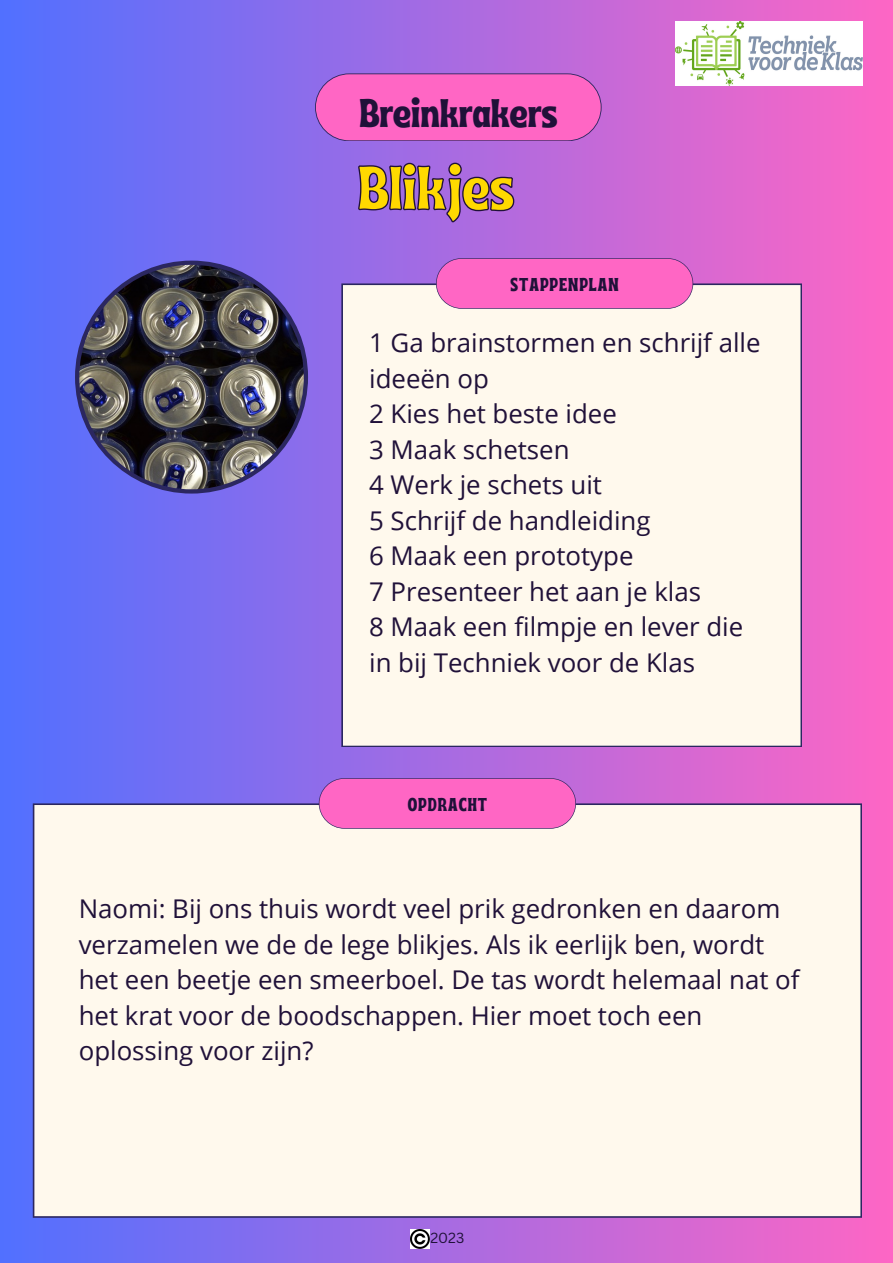
<style>
.page{position:relative;width:893px;height:1263px;background:#fff}
.page>*{position:absolute;margin:0;border:0;box-sizing:border-box;transform-origin:0 0}
.t1{font:61.43px "Ayr Tropika Island Int";color:#ffd900}
.t2{font:39.83px "Ayr Tropika Island Int";color:#201139}
.t3{font:25.8px/35.5px "Open Sans";color:#201139}
.t4{font:18.6px "Ayr Tropika Island Int";letter-spacing:.055em;color:#201139}
.t5{font:14.25px "Canva Sans";color:#201139}
</style>
<div class="page">
<div style="left:0;top:0;width:893px;height:1263px;background:linear-gradient(to right,#5170ff,#fe66c5)"></div>
<div style="left:341px;top:283px;width:461px;height:464px;background:#fff9ed"></div>
<div style="left:33px;top:803px;width:829px;height:415px;background:#fff9ed"></div>
<svg style="left:319px;top:778px;width:257px;height:51px;background:#f668c2"></svg>
<svg style="left:315px;top:73px;width:286px;height:68px;background:#f464c2"></svg>
<img style="left:75px;top:261px;width:233px;height:233px">
<img style="left:676px;top:22px;width:186px;height:64px">
<img style="left:410px;top:1229px;width:19px;height:20px">
<svg style="left:436px;top:258px;width:257px;height:51px;background:#f767c2"></svg>
<svg style="left:357px;top:162px;width:158px;height:61px;background:#905dc8"></svg>
<p class="t2" style="left:359px;top:75px;width:199px">Breinkrakers</p>
<p class="t1" style="left:358px;top:129px;width:158px">Blikjes</p>
<p class="t4" style="left:510px;top:267px;width:110px">STAPPENPLAN</p>
<p class="t3" style="left:369px;top:324px;width:393px">1 Ga brainstormen en schrijf alle ideeën op</p>
<p class="t3" style="left:369px;top:395px;width:249px">2 Kies het beste idee</p>
<p class="t3" style="left:369px;top:431px;width:202px">3 Maak schetsen</p>
<p class="t3" style="left:369px;top:466px;width:234px">4 Werk je schets uit</p>
<p class="t3" style="left:369px;top:502px;width:283px">5 Schrijf de handleiding</p>
<p class="t3" style="left:369px;top:537px;width:266px">6 Maak een prototype</p>
<p class="t3" style="left:369px;top:573px;width:333px">7 Presenteer het aan je klas</p>
<p class="t3" style="left:369px;top:608px;width:375px">8 Maak een filmpje en lever die in bij Techniek voor de Klas</p>
<p class="t4" style="left:408px;top:787px;width:81px">OPDRACHT</p>
<p class="t3" style="left:79px;top:890px;width:722px">Naomi: Bij ons thuis wordt veel prik gedronken en daarom verzamelen we de de lege blikjes. Als ik eerlijk ben, wordt het een beetje een smeerboel. De tas wordt helemaal nat of het krat voor de boodschappen. Hier moet toch een oplossing voor zijn?</p>
<p class="t5" style="left:430px;top:1227px;width:35px">2023</p>
</div>
